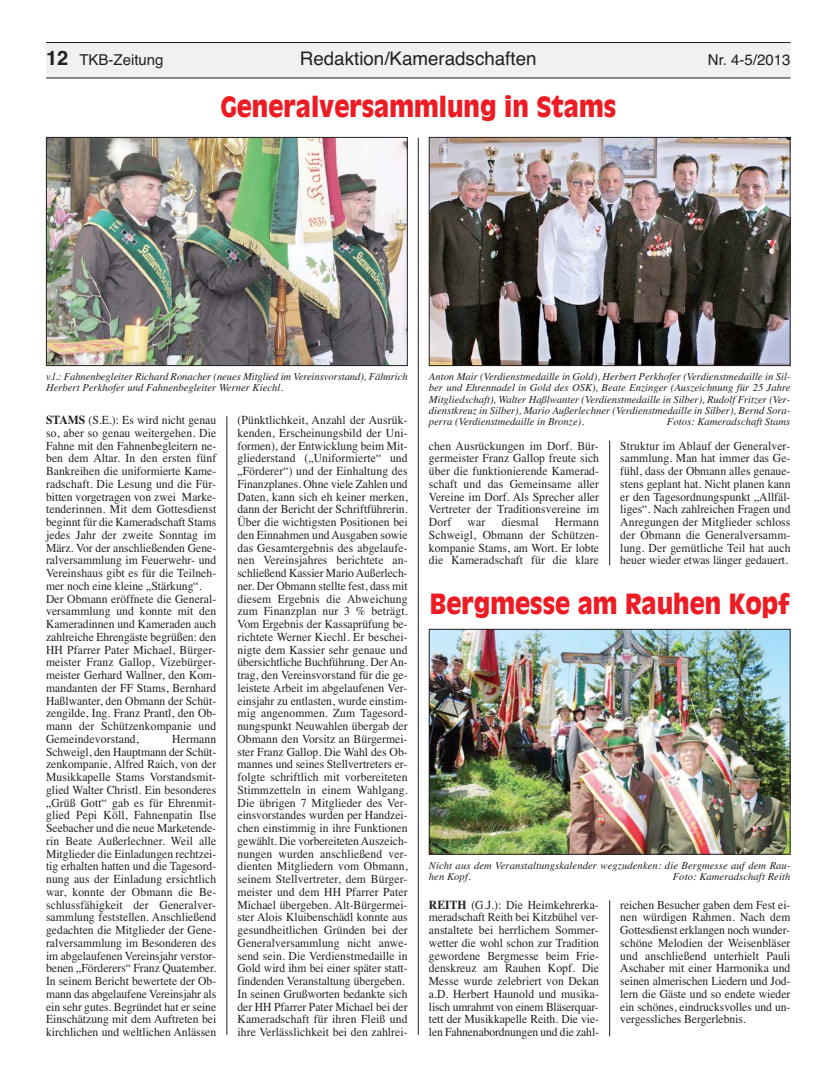
<style>
.page{position:relative;width:833px;height:1081px;background:#fff}
.page>*{position:absolute;margin:0;border:0;box-sizing:border-box;transform-origin:0 0}
.t1{font:900 27.5px "Antique Olive";color:#ed1c24;scale:.9 1}
.t2{font:18.75px "Helvetica";color:#231f20}
.t3{font:15px "Helvetica";color:#231f20}
.t4{font:12.25px/12.8px "Times";letter-spacing:.005em;color:#231f20;text-align:justify;scale:.95 1}
.t5{font:italic 10.62px/11.2px "Times";color:#231f20}
.s1{font-weight:700;font-size:20px}
.s2{font-weight:700}
</style>
<div class="page">
<div style="left:46px;top:43px;width:744px;height:35px;background:#f1f1f2"></div>
<hr style="left:46px;top:42px;width:744px;height:1px;background:#231f20">
<hr style="left:46px;top:78px;width:744px;height:1px;background:#231f20">
<hr style="left:227px;top:416px;width:1px;height:619px;background:#231f20">
<img style="left:48px;top:139px;width:357px;height:225px">
<div style="left:46px;top:137px;width:361px;height:229px;border:1px solid #231f20"></div>
<img style="left:431px;top:139px;width:357px;height:225px">
<div style="left:429px;top:137px;width:361px;height:229px;border:1px solid #231f20"></div>
<hr style="left:418px;top:138px;width:1px;height:897px;background:#231f20">
<img style="left:431px;top:631px;width:357px;height:221px">
<div style="left:429px;top:629px;width:361px;height:225px;border:1px solid #231f20"></div>
<hr style="left:609px;top:900px;width:1px;height:136px;background:#231f20">
<hr style="left:609px;top:440px;width:1px;height:125px;background:#231f20">
<p class="t3" style="left:46px;top:55px;width:119px"><span class="s1">12</span> TKB-Zeitung</p>
<h2 class="t2" style="left:300px;top:52px;width:238px">Redaktion/Kameradschaften</h2>
<p class="t3" style="left:708px;top:55px;width:84px">Nr. 4-5/2013</p>
<h1 class="t1" style="left:220px;top:96px;width:441px">Generalversammlung in Stams</h1>
<p class="t5" style="left:46px;top:372px;width:363px">v.l.: Fahnenbegleiter Richard Ronacher (neues Mitglied im Vereinsvorstand), Fähnrich<br>Herbert Perkhofer und Fahnenbegleiter Werner Kiechl.</p>
<p class="t5" style="left:429px;top:372px;width:363px;text-align:justify">Anton Mair (Verdienstmedaille in Gold), Herbert Perkhofer (Verdienstmedaille in Sil&shy;ber und Ehrennadel in Gold des OSK), Beate Enzinger (Auszeichnung für 25 Jahre Mitgliedschaft), Walter Haßlwanter (Verdienstmedaille in Silber), Rudolf Fritzer (Ver&shy;dienstkreuz in Silber), Mario Außerlechner (Verdienstmedaille in Silber), Bernd Sora&shy;perra (Verdienstmedaille in Bronze).</p>
<p class="t4" style="left:46px;top:415px;width:181px;text-align:left"><span class="s2">STAMS</span> (S.E.): Es wird nicht genau so, aber so genau weitergehen. Die Fahne mit den Fahnenbegleitern ne&shy;ben dem Altar. In den ersten fünf Bankreihen die uniformierte Kame&shy;radschaft. Die Lesung und die Für&shy;bitten vorgetragen von zwei Marke&shy;tenderinnen. Mit dem Gottesdienst beginnt für die Kameradschaft Stams jedes Jahr der zweite Sonntag im März. Vor der anschließenden Gene&shy;ralversammlung im Feuerwehr- und Vereinshaus gibt es für die Teilneh&shy;mer noch eine kleine „Stärkung“.<br>Der Obmann eröffnete die General&shy;versammlung und konnte mit den Kameradinnen und Kameraden auch zahlreiche Ehrengäste begrüßen: den HH Pfarrer Pater Michael, Bürger&shy;meister Franz Gallop, Vizebürger&shy;meister Gerhard Wallner, den Kom&shy;mandanten der FF Stams, Bernhard Haßlwanter, den Obmann der Schüt&shy;zengilde, Ing. Franz Prantl, den Ob&shy;mann der Schützenkompanie und Gemeindevorstand,</p>
<p class="t4" style="left:237px;top:415px;width:181px;text-align:left">(Pünktlichkeit, Anzahl der Ausrük&shy;kenden, Erscheinungsbild der Uni&shy;formen), der Entwicklung beim Mit&shy;gliederstand („Uniformierte“ und „Förderer“) und der Einhaltung des Finanzplanes. Ohne viele Zahlen und Daten, kann sich eh keiner merken, dann der Bericht der Schriftführerin.<br>Über die wichtigsten Positionen bei den Einnahmen und Ausgaben sowie das Gesamtergebnis des abgelaufe&shy;nen Vereinsjahres berichtete an&shy;schließend Kassier Mario Außerlech&shy;ner. Der Obmann stellte fest, dass mit diesem Ergebnis die Abweichung zum Finanzplan nur 3 % beträgt.<br>Vom Ergebnis der Kassaprüfung be&shy;richtete Werner Kiechl. Er beschei&shy;nigte dem Kassier sehr genaue und übersichtliche Buchführung. Der An&shy;trag, den Vereinsvorstand für die ge&shy;leistete Arbeit im abgelaufenen Ver&shy;einsjahr zu entlasten, wurde einstim&shy;mig angenommen. Zum Tagesord&shy;nungspunkt Neuwahlen übergab der Obmann den Vorsitz an Bürgermei&shy;ster Franz Gallop. Die Wahl des Ob&shy;mannes und seines Stellvertreters er&shy;folgte schriftlich mit vorbereiteten Stimmzetteln in einem Wahlgang.<br>Die übrigen 7 Mitglieder des Ver&shy;einsvorstandes wurden per Handzei&shy;chen einstimmig in ihre Funktionen gewählt. Die vorbereiteten Auszeich&shy;nungen wurden anschließend ver&shy;dienten Mitgliedern vom Obmann, seinem Stellvertreter, dem Bürger&shy;meister und dem HH Pfarrer Pater Michael übergeben. Alt-Bürgermei&shy;ster Alois Kluibenschädl konnte aus gesundheitlichen Gründen bei der Generalversammlung nicht anwe&shy;send sein. Die Verdienstmedaille in Gold wird ihm bei einer später statt&shy;findenden Veranstaltung übergeben.<br>In seinen Grußworten bedankte sich der HH Pfarrer Pater Michael bei der Kameradschaft für ihren Fleiß und ihre Verlässlichkeit bei den zahlrei-</p>
<p class="t5" style="left:667px;top:417px;width:125px">Fotos: Kameradschaft Stams</p>
<p class="t4" style="left:620px;top:440px;width:181px">Struktur im Ablauf der Generalver&shy;sammlung. Man hat immer das Ge&shy;fühl, dass der Obmann alles genaue&shy;stens geplant hat. Nicht planen kann er den Tagesordnungspunkt „Allfäl&shy;liges“. Nach zahlreichen Fragen und Anregungen der Mitglieder schloss der Obmann die Generalversamm&shy;lung. Der gemütliche Teil hat auch heuer wieder etwas länger gedauert.</p>
<p class="t4" style="left:429px;top:440px;width:181px">chen Ausrückungen im Dorf. Bür&shy;germeister Franz Gallop freute sich über die funktionierende Kamerad&shy;schaft und das Gemeinsame aller Vereine im Dorf. Als Sprecher aller Vertreter der Traditionsvereine im Dorf</p>
<p class="t4" style="left:467px;top:517px;width:20px">war</p>
<p class="t4" style="left:502px;top:517px;width:40px">diesmal</p>
<p class="t4" style="left:429px;top:517px;width:181px;text-indent:126px">Hermann Schweigl, Obmann der Schützen&shy;kompanie Stams, am Wort. Er lobte die Kameradschaft für die klare</p>
<h1 class="t1" style="left:430px;top:592px;width:401px">Bergmesse am Rauhen Kopf</h1>
<p class="t4" style="left:46px;top:733px;width:181px;text-indent:126px">Hermann Schweigl, den Hauptmann der Schüt&shy;zenkompanie, Alfred Raich, von der Musikkapelle Stams Vorstandsmit&shy;glied Walter Christl. Ein besonderes „Grüß Gott“ gab es für Ehrenmit&shy;glied Pepi Köll, Fahnenpatin Ilse Seebacher und die neue Marketende&shy;rin Beate Außerlechner. Weil alle Mitglieder die Einladungen rechtzei&shy;tig erhalten hatten und die Tagesord&shy;nung aus der Einladung ersichtlich war, konnte der Obmann die Be&shy;schlussfähigkeit der Generalver&shy;sammlung feststellen. Anschließend gedachten die Mitglieder der Gene&shy;ralversammlung im Besonderen des im abgelaufenen Vereinsjahr verstor&shy;benen „Förderers“ Franz Quatember.<br>In seinem Bericht bewertete der Ob&shy;mann das abgelaufene Vereinsjahr als ein sehr gutes. Begründet hat er seine Einschätzung mit dem Auftreten bei kirchlichen und weltlichen Anlässen</p>
<p class="t5" style="left:429px;top:860px;width:363px">Nicht aus dem Veranstaltungskalender wegzudenken: die Bergmesse auf dem Rau&shy;hen Kopf.</p>
<p class="t5" style="left:673px;top:872px;width:119px">Foto: Kameradschaft Reith</p>
<p class="t4" style="left:429px;top:899px;width:181px"><span class="s2">REITH</span> (G.J.): Die Heimkehrerka&shy;meradschaft Reith bei Kitzbühel ver&shy;anstaltete bei herrlichem Sommer&shy;wetter die wohl schon zur Tradition gewordene Bergmesse beim Frie&shy;denskreuz am Rauhen Kopf. Die Messe wurde zelebriert von Dekan a.D. Herbert Haunold und musika&shy;lisch umrahmt von einem Bläserquar&shy;tett der Musikkapelle Reith. Die vie&shy;len Fahnenabordnungen und die zahl-</p>
<p class="t4" style="left:620px;top:899px;width:181px">reichen Besucher gaben dem Fest ei&shy;nen würdigen Rahmen. Nach dem Gottesdienst erklangen noch wunder&shy;schöne Melodien der Weisenbläser und anschließend unterhielt Pauli Aschaber mit einer Harmonika und seinen almerischen Liedern und Jod&shy;lern die Gäste und so endete wieder ein schönes, eindrucksvolles und un&shy;vergessliches Bergerlebnis.</p>
</div>
